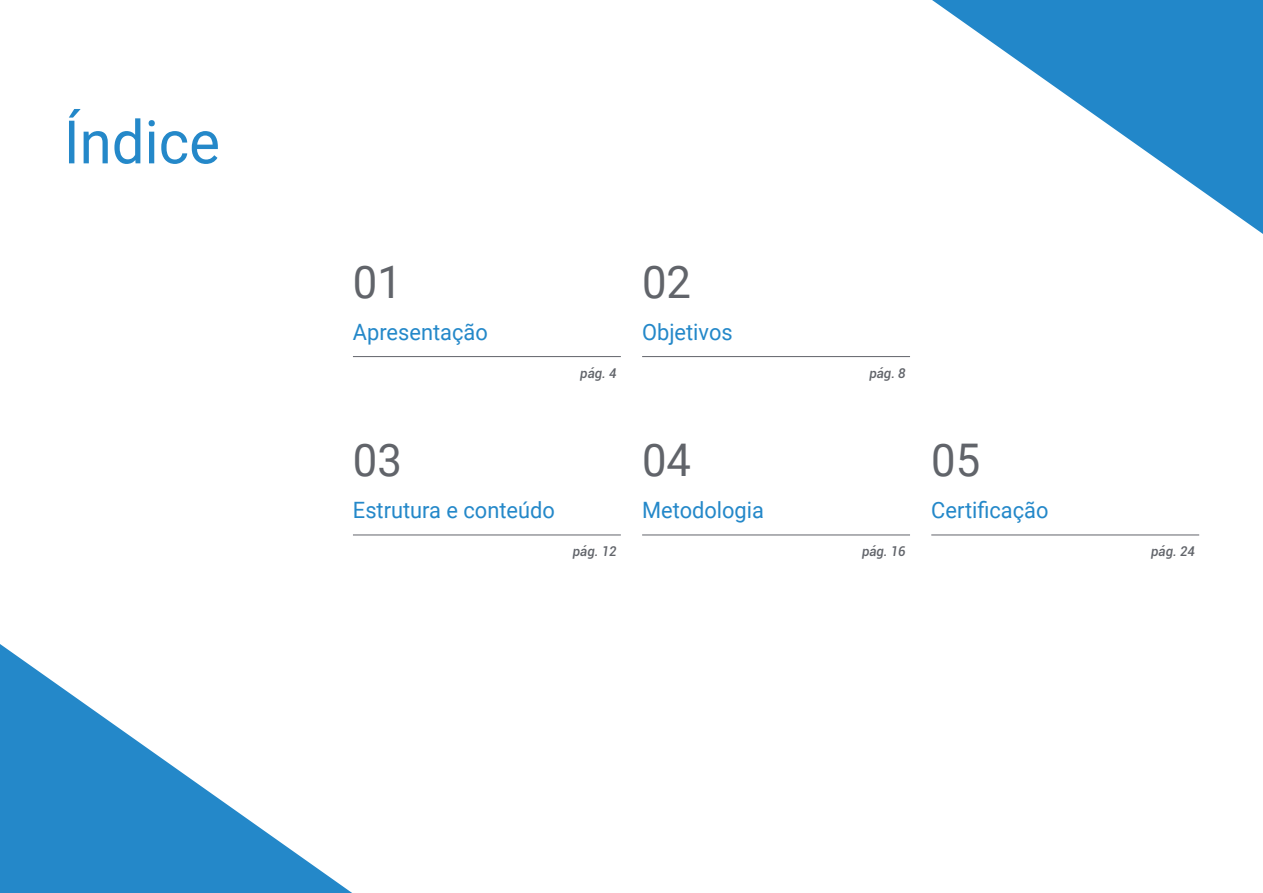
<style>
.page{position:relative;width:1263px;height:893px;background:#fff}
.page>*{position:absolute;margin:0;border:0;box-sizing:border-box;transform-origin:0 0}
.t1{font:60px "Roboto";color:#2488c9}
.t2{font:45px "Roboto";color:#61646a}
.t3{font:22.5px "Roboto";color:#2488c9}
.t4{font:italic 500 13.5px "Roboto";color:#61646a}
</style>
<div class="page">
<hr style="left:353px;top:356px;width:268px;height:1px;background:#61646a">
<hr style="left:642px;top:535px;width:268px;height:1px;background:#61646a">
<hr style="left:642px;top:356px;width:268px;height:1px;background:#61646a">
<hr style="left:931px;top:535px;width:268px;height:1px;background:#61646a">
<hr style="left:353px;top:535px;width:268px;height:1px;background:#61646a">
<svg style="left:0;top:644px;width:352px;height:249px"></svg>
<svg style="left:932px;top:0;width:331px;height:234px"></svg>
<h1 class="t1" style="left:64px;top:100px;width:158px">Índice</h1>
<h2 class="t2" style="left:353px;top:250px;width:51px">01</h2>
<h2 class="t2" style="left:642px;top:250px;width:51px">02</h2>
<p class="t3" style="left:353px;top:316px;width:136px">Apresentação</p>
<p class="t4" style="left:580px;top:363px;width:38px">pág. 4</p>
<p class="t3" style="left:642px;top:316px;width:92px">Objetivos</p>
<p class="t4" style="left:869px;top:363px;width:38px">pág. 8</p>
<h2 class="t2" style="left:353px;top:428px;width:51px">03</h2>
<h2 class="t2" style="left:931px;top:428px;width:51px">05</h2>
<h2 class="t2" style="left:642px;top:428px;width:51px">04</h2>
<p class="t3" style="left:353px;top:494px;width:203px">Estrutura e conteúdo</p>
<p class="t3" style="left:642px;top:494px;width:123px">Metodologia</p>
<p class="t3" style="left:931px;top:494px;width:119px">Certificação</p>
<p class="t4" style="left:573px;top:542px;width:45px">pág. 12</p>
<p class="t4" style="left:1151px;top:542px;width:45px">pág. 24</p>
<p class="t4" style="left:862px;top:542px;width:45px">pág. 16</p>
</div>
